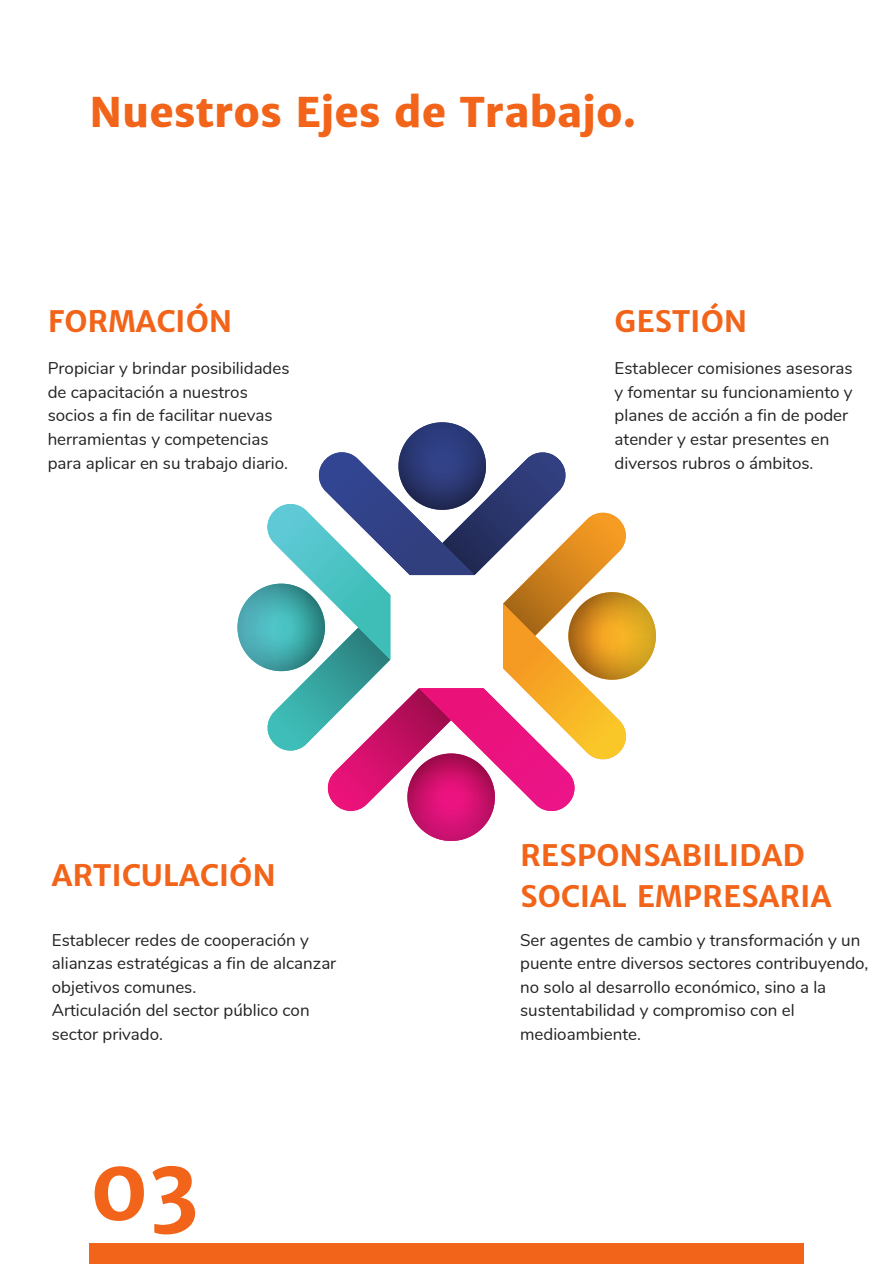
<style>
.page{position:relative;width:894px;height:1264px;background:#fff}
.page>*{position:absolute;margin:0;border:0;box-sizing:border-box;transform-origin:0 0}
.t1{font:700 86.85px "Merriweather Sans";color:#f26419}
.t2{font:800 40.95px "Merriweather Sans";color:#f26419}
.t3{font:700 29.7px/41.7px "Merriweather Sans";color:#f26419}
.t4{font:16.95px/23.7px "Nunito";color:#222}
</style>
<div class="page">
<div style="left:89px;top:1243px;width:715px;height:20px;background:#f26419"></div>
<img style="left:398px;top:422px;width:88px;height:88px;border-radius:50%">
<img style="left:568px;top:592px;width:87px;height:87px;border-radius:50%">
<img style="left:237px;top:583px;width:88px;height:88px;border-radius:50%">
<svg style="left:265px;top:450px;width:363px;height:363px"></svg>
<img style="left:535px;top:772px;width:39px;height:39px">
<img style="left:407px;top:753px;width:88px;height:88px;border-radius:50%">
<p class="t2" style="left:89px;top:86px;width:548px">Nuestros Ejes de Trabajo.</p>
<h2 class="t3" style="left:48px;top:301px;width:186px">FORMACIÓN</h2>
<h2 class="t4" style="left:48px;top:356px;width:243px">Propiciar y brindar posibilidades de capacitación a nuestros socios a fin de facilitar nuevas herramientas y competencias para aplicar en su trabajo diario.</h2>
<p class="t3" style="left:52px;top:855px;width:225px">ARTICULACIÓN</p>
<h2 class="t4" style="left:52px;top:928px;width:286px">Establecer redes de cooperación y alianzas estratégicas a fin de alcanzar objetivos comunes.</h2>
<h2 class="t4" style="left:52px;top:999px;width:259px">Articulación del sector público con sector privado.</h2>
<h1 class="t1" style="left:89px;top:1134px;width:111px">03</h1>
<p class="t3" style="left:614px;top:301px;width:134px">GESTIÓN</p>
<p class="t4" style="left:614px;top:356px;width:239px">Establecer comisiones asesoras y fomentar su funcionamiento y planes de acción a fin de poder atender y estar presentes en diversos rubros o ámbitos.</p>
<p class="t3" style="left:520px;top:834px;width:312px">RESPONSABILIDAD<br>SOCIAL EMPRESARIA</p>
<p class="t4" style="left:520px;top:928px;width:350px">Ser agentes de cambio y transformación y un puente entre diversos sectores contribuyendo, no solo al desarrollo económico, sino a la sustentabilidad y compromiso con el medioambiente.</p>
</div>
